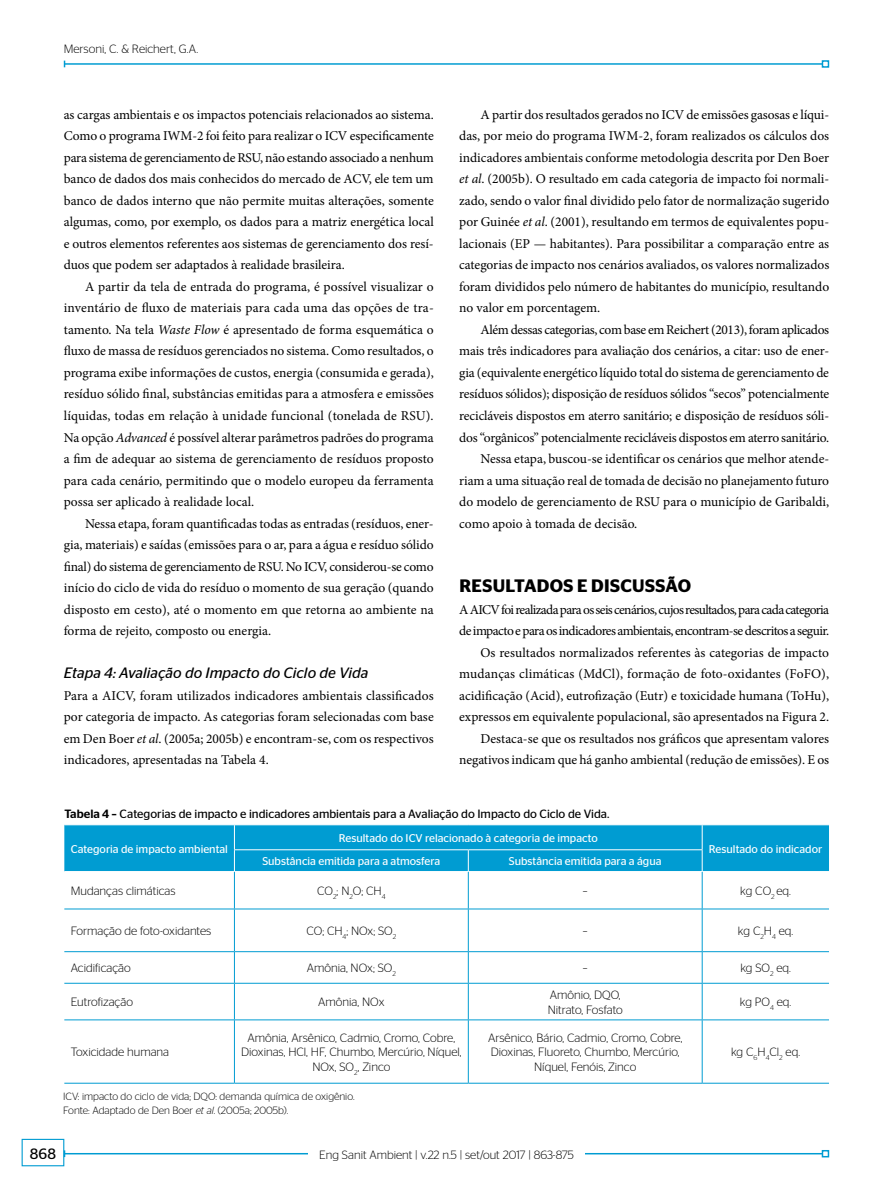
<style>
.page{position:relative;width:893px;height:1191px;background:#fff}
.page>*{position:absolute;margin:0;border:0;box-sizing:border-box;transform-origin:0 0}
.t1{font:600 18px "Stag Sans";letter-spacing:.02em;color:#000}
.t2{font:italic 15px "Stag Sans";color:#000}
.t3{font:15px "Stag Sans";color:#000}
.t4{font:13.5px/21.5px "Minion Pro";letter-spacing:-.01em;color:#000;text-align:justify}
.t5{font:300 12px/14.2px "Stag Sans";color:#000;text-align:center}
.t6{font:12px "Stag Sans";color:#000}
.t7{font:11.25px "Stag Sans";color:#fff}
.t8{font:300 10.5px/14.2px "Stag Sans";color:#000}
.s1{font-style:italic}
.s2{font-weight:500}
</style>
<div class="page">
<div style="left:22px;top:1138px;width:42px;height:28px;border:1px solid #009cd2"></div>
<hr style="left:65px;top:1153px;width:757px;height:1px;background:#009cd2">
<div style="left:822px;top:1150px;width:7px;height:7px;border:1px solid #009cd2"></div>
<div style="left:308px;top:1146px;width:277px;height:15px;background:#fff"></div>
<hr style="left:65px;top:63px;width:757px;height:2px;background:#009cd2">
<div style="left:822px;top:60px;width:7px;height:8px;border:1px solid #009cd2"></div>
<svg style="left:64px;top:824px;width:765px;height:47px;background:#0ba0d3"></svg>
<hr style="left:234px;top:872px;width:1px;height:36px;background:#009cd2">
<hr style="left:468px;top:872px;width:1px;height:36px;background:#009cd2">
<hr style="left:702px;top:872px;width:1px;height:36px;background:#009cd2">
<hr style="left:64px;top:908px;width:170px;height:1px;background:#009cd2">
<hr style="left:234px;top:908px;width:234px;height:1px;background:#009cd2">
<hr style="left:234px;top:909px;width:1px;height:42px;background:#009cd2">
<hr style="left:468px;top:908px;width:234px;height:1px;background:#009cd2">
<hr style="left:468px;top:909px;width:1px;height:42px;background:#009cd2">
<hr style="left:702px;top:908px;width:127px;height:1px;background:#009cd2">
<hr style="left:702px;top:909px;width:1px;height:42px;background:#009cd2">
<hr style="left:64px;top:951px;width:170px;height:1px;background:#009cd2">
<hr style="left:234px;top:951px;width:234px;height:1px;background:#009cd2">
<hr style="left:234px;top:952px;width:1px;height:31px;background:#009cd2">
<hr style="left:468px;top:951px;width:234px;height:1px;background:#009cd2">
<hr style="left:468px;top:952px;width:1px;height:31px;background:#009cd2">
<hr style="left:702px;top:951px;width:127px;height:1px;background:#009cd2">
<hr style="left:702px;top:952px;width:1px;height:31px;background:#009cd2">
<hr style="left:64px;top:983px;width:170px;height:1px;background:#009cd2">
<hr style="left:234px;top:983px;width:234px;height:1px;background:#009cd2">
<hr style="left:234px;top:983px;width:1px;height:36px;background:#009cd2">
<hr style="left:468px;top:983px;width:234px;height:1px;background:#009cd2">
<hr style="left:468px;top:983px;width:1px;height:36px;background:#009cd2">
<hr style="left:702px;top:983px;width:127px;height:1px;background:#009cd2">
<hr style="left:702px;top:983px;width:1px;height:36px;background:#009cd2">
<hr style="left:64px;top:1019px;width:170px;height:1px;background:#009cd2">
<hr style="left:234px;top:1019px;width:234px;height:1px;background:#009cd2">
<hr style="left:234px;top:1020px;width:1px;height:62px;background:#009cd2">
<hr style="left:468px;top:1019px;width:234px;height:1px;background:#009cd2">
<hr style="left:468px;top:1020px;width:1px;height:62px;background:#009cd2">
<hr style="left:702px;top:1019px;width:127px;height:1px;background:#009cd2">
<hr style="left:702px;top:1020px;width:1px;height:62px;background:#009cd2">
<hr style="left:64px;top:1082px;width:170px;height:1px;background:#009cd2">
<hr style="left:234px;top:1082px;width:234px;height:1px;background:#009cd2">
<hr style="left:468px;top:1082px;width:234px;height:1px;background:#009cd2">
<hr style="left:702px;top:1082px;width:127px;height:1px;background:#009cd2">
<p class="t5" style="left:64px;top:42px;width:136px">Mersoni, C. &amp; Reichert, G.A.</p>
<p class="t4" style="left:64px;top:104px;width:372px">as cargas ambientais e os impactos potenciais relacionados ao sistema.<br>Como o programa IWM-2 foi feito para realizar o ICV especificamente para sistema de gerenciamento de RSU, não estando associado a nenhum banco de dados dos mais conhecidos do mercado de ACV, ele tem um banco de dados interno que não permite muitas alterações, somente algumas, como, por exemplo, os dados para a matriz energética local e outros elementos referentes aos sistemas de gerenciamento dos resí&shy;duos que podem ser adaptados à realidade brasileira.</p>
<p class="t4" style="left:64px;top:276px;width:371px;text-indent:21px">A partir da tela de entrada do programa, é possível visualizar o inventário de fluxo de materiais para cada uma das opções de tra&shy;tamento. Na tela <span class="s1">Waste Flow</span> é apresentado de forma esquemática o fluxo de massa de resíduos gerenciados no sistema. Como resultados, o programa exibe informações de custos, energia (consumida e gerada), resíduo sólido final, substâncias emitidas para a atmosfera e emissões líquidas, todas em relação à unidade funcional (tonelada de RSU).<br>Na opção <span class="s1">Advanced</span> é possível alterar parâmetros padrões do programa a fim de adequar ao sistema de gerenciamento de resíduos proposto para cada cenário, permitindo que o modelo europeu da ferramenta possa ser aplicado à realidade local.</p>
<p class="t4" style="left:64px;top:512px;width:371px;text-indent:21px">Nessa etapa, foram quantificadas todas as entradas (resíduos, ener&shy;gia, materiais) e saídas (emissões para o ar, para a água e resíduo sólido final) do sistema de gerenciamento de RSU. No ICV, considerou-se como início do ciclo de vida do resíduo o momento de sua geração (quando disposto em cesto), até o momento em que retorna ao ambiente na forma de rejeito, composto ou energia.</p>
<p class="t2" style="left:64px;top:664px;width:306px">Etapa 4: Avaliação do Impacto do Ciclo de Vida</p>
<p class="t4" style="left:64px;top:685px;width:372px">Para a AICV, foram utilizados indicadores ambientais classificados por categoria de impacto. As categorias foram selecionadas com base em Den Boer <span class="s1">et al</span>. (2005a; 2005b) e encontram-se, com os respectivos indicadores, apresentadas na Tabela 4.</p>
<p class="t4" style="left:459px;top:104px;width:372px;text-indent:21px">A partir dos resultados gerados no ICV de emissões gasosas e líqui&shy;das, por meio do programa IWM-2, foram realizados os cálculos dos indicadores ambientais conforme metodologia descrita por Den Boer <span class="s1">et al</span>. (2005b). O resultado em cada categoria de impacto foi normali&shy;zado, sendo o valor final dividido pelo fator de normalização sugerido por Guinée <span class="s1">et al</span>. (2001), resultando em termos de equivalentes popu&shy;lacionais (EP — habitantes). Para possibilitar a comparação entre as categorias de impacto nos cenários avaliados, os valores normalizados foram divididos pelo número de habitantes do município, resultando no valor em porcentagem.</p>
<p class="t4" style="left:480px;top:319px;width:350px">Além dessas categorias, com base em Reichert (2013), foram aplicados</p>
<p class="t4" style="left:459px;top:340px;width:371px">mais três indicadores para avaliação dos cenários, a citar: uso de ener-</p>
<p class="t4" style="left:459px;top:362px;width:371px">gia (equivalente energético líquido total do sistema de gerenciamento de</p>
<p class="t4" style="left:459px;top:383px;width:372px">resíduos sólidos); disposição de resíduos sólidos “secos” potencialmente</p>
<p class="t4" style="left:459px;top:405px;width:371px">recicláveis dispostos em aterro sanitário; e disposição de resíduos sóli-</p>
<p class="t4" style="left:459px;top:426px;width:371px">dos “orgânicos” potencialmente recicláveis dispostos em aterro sanitário.</p>
<p class="t4" style="left:480px;top:448px;width:350px">Nessa etapa, buscou-se identificar os cenários que melhor atende-</p>
<p class="t4" style="left:459px;top:469px;width:371px">riam a uma situação real de tomada de decisão no planejamento futuro</p>
<p class="t4" style="left:459px;top:491px;width:371px">do modelo de gerenciamento de RSU para o município de Garibaldi,</p>
<p class="t4" style="left:459px;top:512px;width:180px">como apoio à tomada de decisão.</p>
<h1 class="t1" style="left:459px;top:575px;width:233px">RESULTADOS E DISCUSSÃO</h1>
<p class="t4" style="left:459px;top:599px;width:371px;text-align:right">A AICV foi realizada para os seis cenários, cujos resultados, para cada categoria de impacto e para os indicadores ambientais, encontram-se descritos a seguir.<br>Os resultados normalizados referentes às categorias de impacto mudanças climáticas (MdCl), formação de foto-oxidantes (FoFO), acidificação (Acid), eutrofização (Eutr) e toxicidade humana (ToHu), expressos em equivalente populacional, são apresentados na Figura 2.<br>Destaca-se que os resultados nos gráficos que apresentam valores negativos indicam que há ganho ambiental (redução de emissões). E os</p>
<p class="t6" style="left:64px;top:807px;width:547px"><span class="s2">Tabela 4 –</span> Categorias de impacto e indicadores ambientais para a Avaliação do Impacto do Ciclo de Vida.</p>
<p class="t7" style="left:71px;top:842px;width:159px">Categoria de impacto ambiental</p>
<p class="t7" style="left:339px;top:831px;width:261px">Resultado do ICV relacionado à categoria de impacto</p>
<p class="t7" style="left:262px;top:855px;width:180px">Substância emitida para a atmosfera</p>
<p class="t7" style="left:509px;top:855px;width:154px">Substância emitida para a água</p>
<p class="t7" style="left:709px;top:842px;width:115px">Resultado do indicador</p>
<p class="t5" style="left:71px;top:883px;width:106px">Mudanças climáticas</p>
<p class="t5" style="left:317px;top:883px;width:70px">CO<sub>2</sub>; N<sub>2</sub>O; CH<sub>4</sub></p>
<p class="t5" style="left:583px;top:883px;width:6px">–</p>
<p class="t5" style="left:740px;top:883px;width:52px">kg CO<sub>2</sub> eq.</p>
<p class="t5" style="left:71px;top:923px;width:142px">Formação de foto-oxidantes</p>
<p class="t5" style="left:306px;top:923px;width:91px">CO; CH<sub>4</sub>; NOx; SO<sub>2</sub></p>
<p class="t5" style="left:583px;top:923px;width:6px">–</p>
<p class="t5" style="left:738px;top:923px;width:57px">kg C<sub>2</sub>H<sub>4</sub> eq.</p>
<p class="t5" style="left:71px;top:960px;width:62px">Acidificação</p>
<p class="t5" style="left:307px;top:960px;width:91px">Amônia, NOx; SO<sub>2</sub></p>
<p class="t5" style="left:583px;top:960px;width:6px">–</p>
<p class="t5" style="left:740px;top:960px;width:52px">kg SO<sub>2</sub> eq.</p>
<p class="t5" style="left:71px;top:995px;width:64px">Eutrofização</p>
<p class="t5" style="left:318px;top:995px;width:68px">Amônia, NOx</p>
<p class="t5" style="left:548px;top:987px;width:77px;text-align:left">Amônio, DQO,<br>Nitrato, Fosfato</p>
<p class="t5" style="left:740px;top:995px;width:53px">kg PO<sub>4</sub> eq.</p>
<p class="t5" style="left:71px;top:1044px;width:100px">Toxicidade humana</p>
<p class="t5" style="left:241px;top:1030px;width:222px">Amônia, Arsênico, Cadmio, Cromo, Cobre,<br>Dioxinas, HCl, HF, Chumbo, Mercúrio, Níquel,<br>NOx, SO<sub>2</sub>, Zinco</p>
<p class="t5" style="left:488px;top:1030px;width:196px">Arsênico, Bário, Cadmio, Cromo, Cobre,<br>Dioxinas, Fluoreto, Chumbo, Mercúrio,<br>Níquel, Fenóis, Zinco</p>
<p class="t5" style="left:731px;top:1044px;width:70px">kg C<sub>6</sub>H<sub>4</sub>Cl<sub>2</sub> eq.</p>
<p class="t8" style="left:63px;top:1089px;width:293px">ICV: impacto do ciclo de vida; DQO: demanda química de oxigênio.<br>Fonte: Adaptado de Den Boer <span class="s1">et al</span>. (2005a; 2005b).</p>
<p class="t3" style="left:30px;top:1144px;width:27px">868</p>
<p class="t5" style="left:319px;top:1147px;width:256px">Eng Sanit Ambient | v.22 n.5 | set/out 2017 | 863-875</p>
</div>
